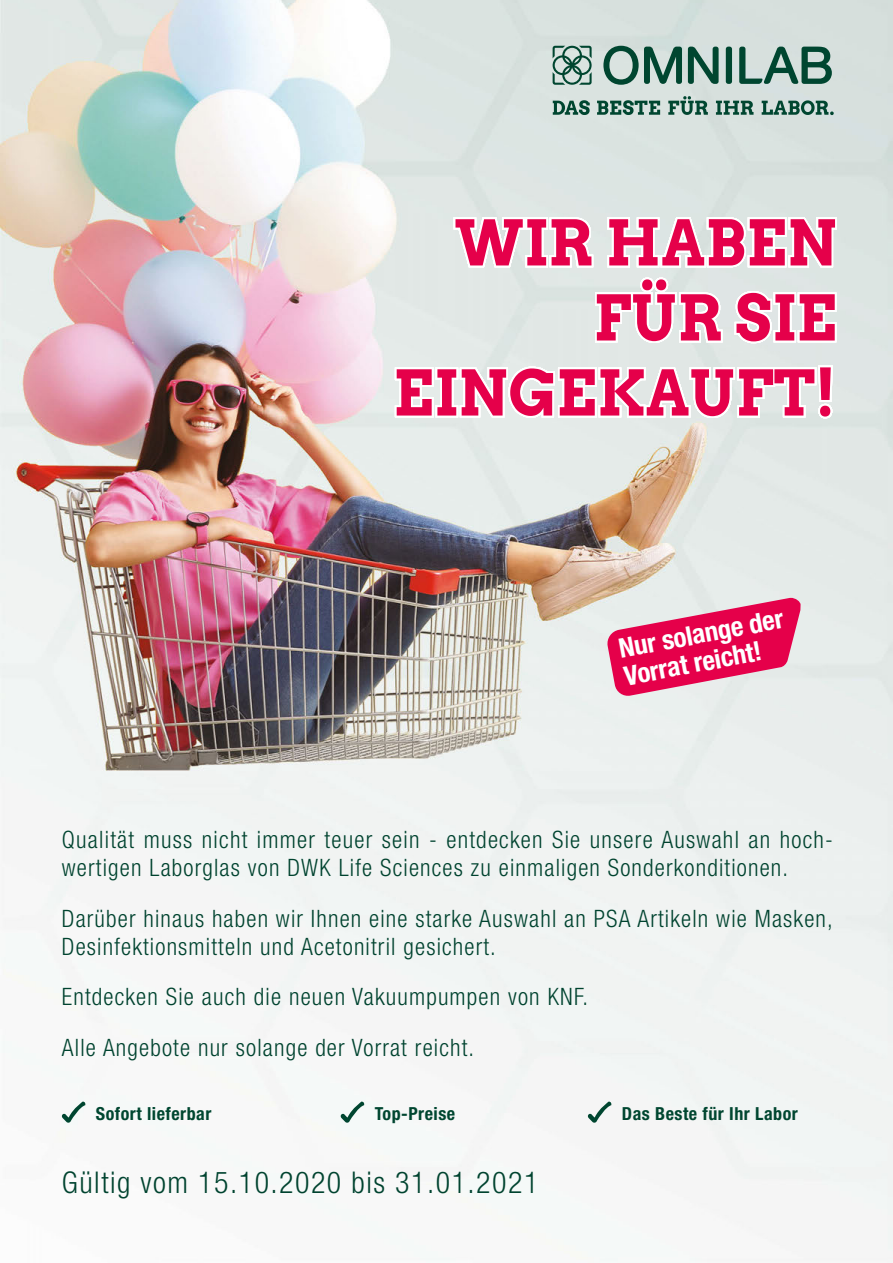
<style>
.page{position:relative;width:893px;height:1263px;background:#fff}
.page>*{position:absolute;margin:0;border:0;box-sizing:border-box;transform-origin:0 0}
.t1{font:700 62.55px/75px "Arvo";letter-spacing:.01em;color:#e5004a;text-align:right;scale:.95 1}
.t2{font:300 condensed 30px "Helvetica Neue LT";letter-spacing:.05em;color:#00432f}
.t3{font:700 condensed 27px/27.9px "Helvetica Neue LT";color:#fff}
.t4{font:300 condensed 24px/28.8px "Helvetica Neue LT";letter-spacing:.05em;color:#00432f}
.t5{font:700 condensed 18px "Helvetica Neue LT";letter-spacing:.03em;color:#004630}
</style>
<div class="page">
<img style="left:0;top:0;width:893px;height:1261px">
<svg style="left:553px;top:46px;width:39px;height:39px;background:#85a69c"></svg>
<svg style="left:603px;top:46px;width:79px;height:39px;background:#789d91"></svg>
<svg style="left:688px;top:47px;width:31px;height:37px"></svg>
<div style="left:726px;top:47px;width:6px;height:37px;background:#004630;border-radius:3px"></div>
<svg style="left:739px;top:47px;width:93px;height:37px;background:#799c91"></svg>
<svg style="left:553px;top:96px;width:281px;height:19px;background:#87a79d"></svg>
<svg style="left:606px;top:598px;width:195px;height:99px;background:#e55584"></svg>
<svg style="left:62px;top:1101px;width:24px;height:22px"></svg>
<svg style="left:341px;top:1101px;width:24px;height:22px"></svg>
<svg style="left:588px;top:1101px;width:24px;height:22px"></svg>
<p class="t1" style="left:393px;top:206px;width:468px">WIR HABEN<br>FÜR SIE<br>EINGEKAUFT!</p>
<p class="t3" style="left:617px;top:638px;width:169px;rotate:-11deg">Nur solange der<br>Vorrat reicht!</p>
<p class="t4" style="left:62px;top:827px;width:773px">Qualität muss nicht immer teuer sein - entdecken Sie unsere Auswahl an hoch - wertigen Laborglas von DWK Life Sciences zu einmaligen Sonderkonditionen.</p>
<p class="t4" style="left:62px;top:906px;width:772px">Darüber hinaus haben wir Ihnen eine starke Auswahl an PSA Artikeln wie Masken,<br>Desinfektionsmitteln und Acetonitril gesichert.</p>
<p class="t4" style="left:62px;top:985px;width:528px">Entdecken Sie auch die neuen Vakuumpumpen von KNF.</p>
<p class="t4" style="left:62px;top:1035px;width:414px">Alle Angebote nur solange der Vorrat reicht.</p>
<p class="t5" style="left:96px;top:1107px;width:117px">Sofort lieferbar</p>
<p class="t5" style="left:375px;top:1107px;width:82px">Top-Preise</p>
<p class="t5" style="left:622px;top:1107px;width:177px">Das Beste für Ihr Labor</p>
<p class="t2" style="left:62px;top:1171px;width:478px">Gültig vom 15.10.2020 bis 31.01.2021</p>
</div>
